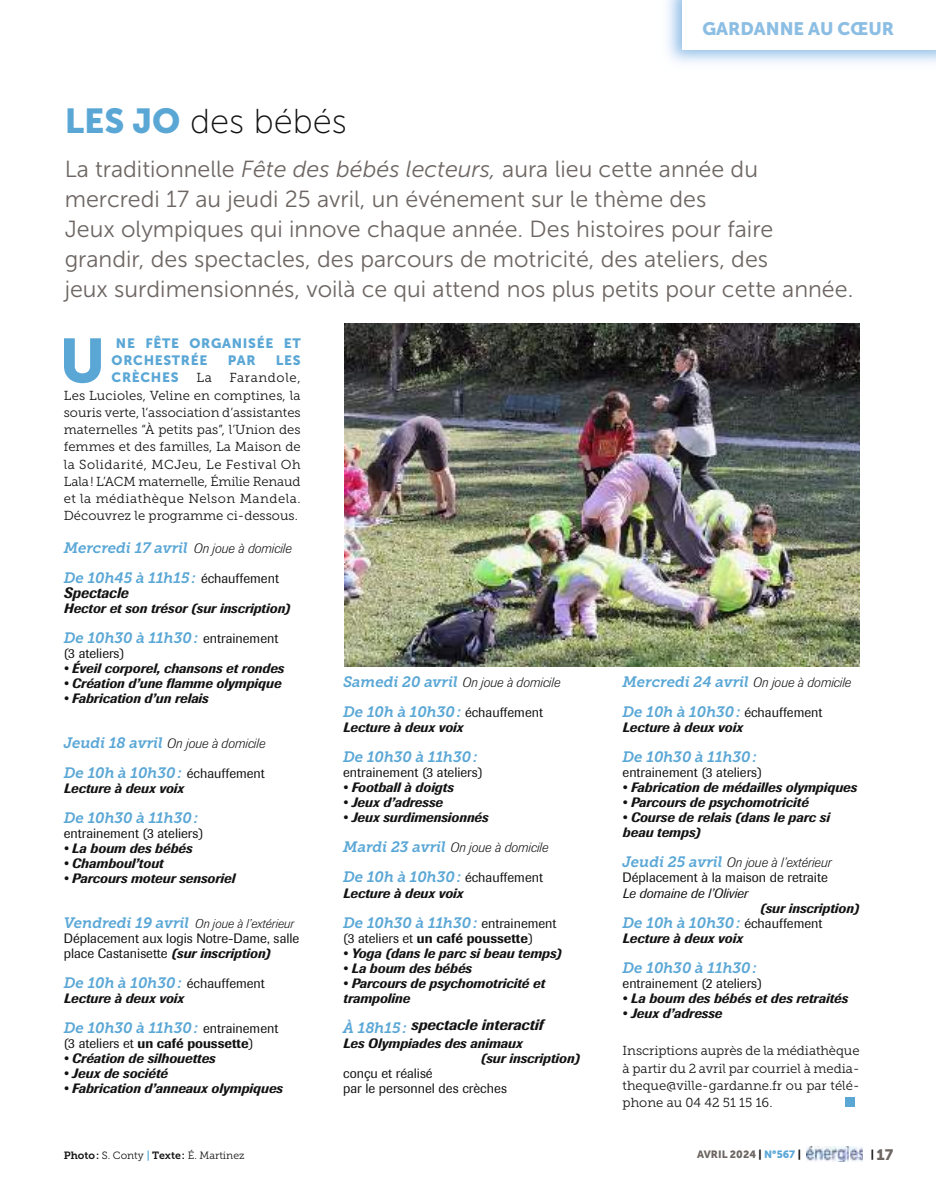
<style>
.page{position:relative;width:936px;height:1191px;background:#fff}
.page>*{position:absolute;margin:0;border:0;box-sizing:border-box;transform-origin:0 0}
.t1{font:61.65px "Museo Sans 900";color:#5aa7d6}
.t2{font:34.5px "Museo Sans 100";color:#131313}
.t3{font:23.25px/30px "Museo Sans 300";color:#6d6663}
.t4{font:18.9px "Museo Sans 900";color:#5aa7d6;scale:2.86 1}
.t5{font:18px "Museo Sans 900";color:#8cbee3}
.t6{font:italic 15px/30px "Museo Slab 700";color:#5aa7d6}
.t7{font:italic 500 15px "Imago";color:#131313}
.t8{font:italic 500 15px "Imago";color:#131313;scale:.95 1}
.t9{font:15px "Museo Sans 900";color:#6d6663}
.t10{font:italic 500 13.5px/15px "Imago";color:#131313}
.t11{font:13.5px/15px "Imago";color:#131313}
.t12{font:italic 300 13.5px "Imago";color:#131313}
.t13{font:500 13.5px "Imago";color:#131313}
.t14{font:13.5px/17.2px "Museo Sans 900";letter-spacing:.05em;color:#5aa7d6}
.t15{font:italic 13.5px "Imago";color:#131313}
.t16{font:13.05px/17.2px "Museo Slab 300";color:#131313;text-align:justify}
.t17{font:italic 300 12.75px "Imago";color:#131313}
.t18{font:10.5px "Museo Slab 300";color:#131313}
.t19{font:10.5px "Museo Sans 900";color:#6d6663}
.s1{font-family:"Museo Sans 900";color:#5aa7d6}
.s2{font-style:italic}
.s3{font-family:"Imago";font-weight:300;font-size:13.5px;color:#131313}
.s4{font-family:"Imago";font-style:normal;font-size:13.5px;color:#131313}
.s5{font-family:"Museo Slab 700";font-weight:400;font-size:15px;color:#5aa7d6}
.s6{font-weight:500;font-style:italic}
.s7{font-weight:400}
.s8{font-family:"Museo Slab 700";font-weight:400;color:#5aa7d6}
.s9{font-family:"Museo Slab 700";font-style:italic;font-size:15px;color:#5aa7d6}
.s10{font-weight:300;font-style:italic}
.s11{font-family:"Museo Slab 700"}
.s12{font-family:"Museo Sans 700";color:#5aa7d6}
.s13{font-size:10.5px;color:#131313}
.s14{color:#131313}
.s15{color:#5aa7d6}
</style>
<div class="page">
<img style="left:806px;top:1146px;width:56px;height:16px">
<img style="left:344px;top:323px;width:515px;height:344px">
<h3 class="t5" style="left:702px;top:18px;width:193px">GARDANNE AU CŒUR</h3>
<h2 class="t2" style="left:65px;top:109px;width:284px"><span class="s1">LES JO</span> des bébés</h2>
<p class="t3" style="left:65px;top:156px;width:790px">La traditionnelle <span class="s2">Fête des bébés lecteurs,</span> aura lieu cette année du mercredi 17 au jeudi 25 avril, un événement sur le thème des<br>Jeux olympiques qui innove chaque année. Des histoires pour faire grandir, des spectacles, des parcours de motricité, des ateliers, des<br>jeux surdimensionnés, voilà ce qui attend nos plus petits pour cette année.</p>
<h1 class="t1" style="left:59px;top:325px;width:48px">U</h1>
<p class="t14" style="left:112px;top:335px;width:190px;text-indent:4px">NE FÊTE ORGANISÉE ET<br>ORCHESTRÉE</p>
<p class="t14" style="left:228px;top:352px;width:29px">PAR</p>
<p class="t14" style="left:276px;top:352px;width:26px">LES</p>
<p class="t14" style="left:112px;top:369px;width:68px">CRÈCHES</p>
<p class="t16" style="left:196px;top:370px;width:17px">La</p>
<p class="t16" style="left:64px;top:370px;width:238px;text-indent:166px">Farandole, Les Lucioles, Veline en comptines, la souris verte, l’association d’assistantes maternelles “À petits pas”, l’Union des femmes et des familles, La Maison de la Solidarité, MCJeu, Le Festival Oh Lala ! L’ACM maternelle, Émilie Renaud et la médiathèque Nelson Mandela.<br>Découvrez le programme ci-dessous.</p>
<p class="t6" style="left:64px;top:532px;width:229px">Mercredi 17 avril <span class="s3">On joue à domicile<br></span>De 10h45 à 11h15 : <span class="s4">échauffement</span></p>
<p class="t8" style="left:64px;top:587px;width:70px">Spectacle</p>
<p class="t10" style="left:64px;top:601px;width:228px">Hector et son trésor (sur inscription)</p>
<p class="t6" style="left:64px;top:622px;width:216px">De 10h30 à 11h30 : <span class="s4">entrainement</span></p>
<p class="t11" style="left:64px;top:647px;width:62px">(3 ateliers)</p>
<p class="t10" style="left:64px;top:661px;width:222px">• Éveil corporel, chansons et rondes</p>
<p class="t10" style="left:64px;top:676px;width:219px">• Création d’une flamme olympique</p>
<p class="t10" style="left:64px;top:691px;width:146px">• Fabrication d’un relais</p>
<p class="t12" style="left:64px;top:738px;width:202px"><span class="s5">Jeudi 18 avril</span> On joue à domicile</p>
<p class="t6" style="left:64px;top:757px;width:202px">De 10h à 10h30 : <span class="s4">échauffement</span></p>
<p class="t10" style="left:64px;top:781px;width:122px">Lecture à deux voix</p>
<p class="t6" style="left:64px;top:802px;width:136px">De 10h30 à 11h30 :</p>
<p class="t11" style="left:64px;top:827px;width:140px">entrainement (3 ateliers)</p>
<p class="t10" style="left:64px;top:841px;width:130px">• La boum des bébés</p>
<p class="t10" style="left:64px;top:856px;width:101px">• Chamboul’tout</p>
<p class="t10" style="left:64px;top:871px;width:173px">• Parcours moteur sensoriel</p>
<p class="t17" style="left:64px;top:918px;width:231px"><span class="s5">Vendredi 19 avril</span> On joue à l’extérieur</p>
<p class="t11" style="left:64px;top:932px;width:237px">Déplacement aux logis Notre-Dame, salle place Castanisette <span class="s6">(sur inscription)</span></p>
<p class="t6" style="left:64px;top:967px;width:202px">De 10h à 10h30 : <span class="s4">échauffement</span></p>
<p class="t10" style="left:64px;top:991px;width:122px">Lecture à deux voix</p>
<p class="t6" style="left:64px;top:1012px;width:216px">De 10h30 à 11h30 : <span class="s4">entrainement</span></p>
<p class="t13" style="left:64px;top:1038px;width:191px"><span class="s7">(3 ateliers et</span> un café poussette<span class="s7">)</span></p>
<p class="t10" style="left:64px;top:1051px;width:153px">• Création de silhouettes</p>
<p class="t10" style="left:64px;top:1066px;width:106px">• Jeux de société</p>
<p class="t10" style="left:64px;top:1081px;width:220px">• Fabrication d’anneaux olympiques</p>
<p class="t12" style="left:343px;top:678px;width:218px"><span class="s5">Samedi 20 avril</span> On joue à domicile</p>
<p class="t6" style="left:343px;top:697px;width:201px">De 10h à 10h30 : <span class="s4">échauffement</span></p>
<p class="t10" style="left:343px;top:721px;width:122px">Lecture à deux voix</p>
<p class="t6" style="left:343px;top:742px;width:136px">De 10h30 à 11h30 :</p>
<p class="t11" style="left:343px;top:766px;width:140px">entrainement (3 ateliers)</p>
<p class="t10" style="left:343px;top:781px;width:112px">• Football à doigts</p>
<p class="t10" style="left:343px;top:796px;width:101px">• Jeux d’adresse</p>
<p class="t10" style="left:343px;top:811px;width:147px">• Jeux surdimensionnés</p>
<p class="t12" style="left:343px;top:843px;width:206px"><span class="s5">Mardi 23 avril</span> On joue à domicile</p>
<p class="t6" style="left:343px;top:862px;width:201px">De 10h à 10h30 : <span class="s4">échauffement</span></p>
<p class="t10" style="left:343px;top:886px;width:122px">Lecture à deux voix</p>
<p class="t6" style="left:343px;top:907px;width:215px">De 10h30 à 11h30 : <span class="s4">entrainement</span></p>
<p class="t13" style="left:343px;top:933px;width:191px"><span class="s7">(3 ateliers et</span> un café poussette<span class="s7">)</span></p>
<p class="t10" style="left:343px;top:946px;width:220px">• Yoga (dans le parc si beau temps)</p>
<p class="t10" style="left:343px;top:961px;width:130px">• La boum des bébés</p>
<p class="t10" style="left:343px;top:976px;width:203px">• Parcours de psychomotricité et trampoline</p>
<p class="t7" style="left:343px;top:1019px;width:201px"><span class="s8">À 18h15 :</span> spectacle interactif</p>
<p class="t10" style="left:480px;top:1036px;width:101px;text-indent:-137px">Les Olympiades des animaux<br>(sur inscription)</p>
<p class="t11" style="left:343px;top:1066px;width:165px">conçu et réalisé<br>par le personnel des crèches</p>
<p class="t6" style="left:622px;top:667px;width:230px">Mercredi 24 avril <span class="s3">On joue à domicile<br></span>De 10h à 10h30 : <span class="s4">échauffement</span></p>
<p class="t10" style="left:622px;top:721px;width:122px">Lecture à deux voix</p>
<p class="t6" style="left:622px;top:742px;width:136px">De 10h30 à 11h30 :</p>
<p class="t11" style="left:622px;top:766px;width:140px">entrainement (3 ateliers)</p>
<p class="t10" style="left:622px;top:781px;width:236px">• Fabrication de médailles olympiques</p>
<p class="t10" style="left:622px;top:796px;width:187px">• Parcours de psychomotricité</p>
<p class="t10" style="left:622px;top:811px;width:208px">• Course de relais (dans le parc si beau temps)</p>
<p class="t11" style="left:622px;top:856px;width:210px"><span class="s9">Jeudi 25 avril</span> <span class="s10">On joue à l’extérieur<br></span>Déplacement à la maison de retraite</p>
<p class="t15" style="left:622px;top:888px;width:127px">Le domaine de l’Olivier</p>
<p class="t10" style="left:759px;top:901px;width:101px">(sur inscription)</p>
<p class="t6" style="left:622px;top:907px;width:201px">De 10h à 10h30 : <span class="s4">échauffement</span></p>
<p class="t10" style="left:622px;top:931px;width:122px">Lecture à deux voix</p>
<p class="t6" style="left:622px;top:952px;width:136px">De 10h30 à 11h30 :</p>
<p class="t11" style="left:622px;top:976px;width:140px">entrainement (2 ateliers)</p>
<p class="t10" style="left:622px;top:991px;width:227px">• La boum des bébés et des retraités</p>
<p class="t10" style="left:622px;top:1006px;width:101px">• Jeux d’adresse</p>
<p class="t16" style="left:622px;top:1043px;width:238px">Inscriptions auprès de la médiathèque à partir du 2 avril par courriel à media&shy;theque@ville-gardanne.fr ou par télé&shy;phone au 04 42 51 15 16.</p>
<h3 class="t4" style="left:841px;top:1089px;width:7px">ı</h3>
<p class="t18" style="left:64px;top:1151px;width:182px"><span class="s11">Photo:</span> S. Conty <span class="s12">|</span> <span class="s11">Texte:</span> É. Martinez</p>
<p class="t9" style="left:870px;top:1145px;width:24px"><span class="s13">|</span> 17</p>
<p class="t19" style="left:697px;top:1148px;width:105px">AVRIL 2024 <span class="s14">|</span> <span class="s15">N°567</span> <span class="s14">|</span></p>
</div>
